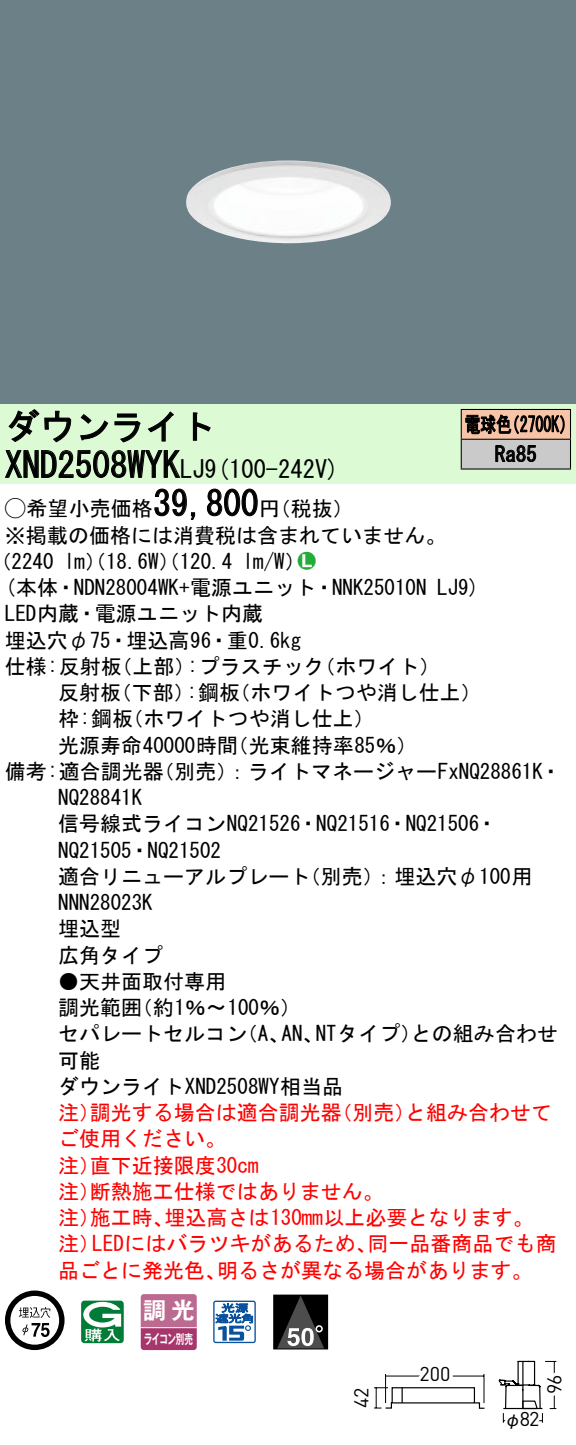
<style>
.page{position:relative;width:576px;height:1445px;background:#fff}
.page>*{position:absolute;margin:0;border:0;box-sizing:border-box;transform-origin:0 0}
.t1{font:35px "MS Gothic";color:#000}
.t2{font:24.5px "MS Gothic";color:#000}
.t3{font:23.1px "Gothic MB101 Pro De Bold 90 pv RKSJ H";color:#fff}
.t4{font:21px/26.2px "MS Gothic";color:#000}
.t5{font:21px/26.2px "MS Gothic";color:#f00}
.t6{font:21px/29.8px "MS Gothic";color:#000;scale:.75 1}
.t7{font:21px "Ford Classification 1";color:#23ac38}
.t8{font:19.95px "DINOT";letter-spacing:.005em;color:#000}
.t9{font:17.5px "Gothic BBB Pro Medium 90 pv RKSJ H";color:#000}
.t10{font:13.3px "Gothic MB101 Pro De Bold 90 pv RKSJ H";letter-spacing:-.05em;color:#fff;scale:.65 1}
.s1{font-size:24.5px}
.s2{font-family:"Ford Classification 1"}
.s3{color:#fff}
</style>
<div class="page">
<div style="left:0;top:0;width:575px;height:404px;background:#6c8087"></div>
<img style="left:186px;top:160px;width:205px;height:84px">
<div style="left:0;top:404px;width:575px;height:79px;background:#dcfad4"></div>
<svg style="left:8px;top:409px;width:64px;height:34px"></svg>
<svg style="left:80px;top:413px;width:60px;height:30px"></svg>
<svg style="left:147px;top:411px;width:26px;height:31px"></svg>
<svg style="left:192px;top:412px;width:19px;height:29px"></svg>
<svg style="left:5px;top:450px;width:176px;height:28px"></svg>
<svg style="left:154px;top:488px;width:42px;height:32px"></svg>
<svg style="left:207px;top:488px;width:51px;height:29px"></svg>
<svg style="left:5px;top:1290px;width:59px;height:60px"></svg>
<svg style="left:81px;top:1300px;width:43px;height:43px"></svg>
<svg style="left:140px;top:1294px;width:56px;height:56px;background:#b55884"></svg>
<hr style="left:141px;top:1327px;width:55px;height:1px;background:#fff">
<svg style="left:213px;top:1300px;width:43px;height:43px"></svg>
<div style="left:273px;top:1295px;width:54px;height:54px;background:#000"></div>
<svg style="left:278px;top:1296px;width:46px;height:51px"></svg>
<div style="left:273px;top:1294px;width:55px;height:55px;border:1px solid #000"></div>
<div style="left:461px;top:409px;width:109px;height:30px;background:#f7c4a7"></div>
<div style="left:461px;top:439px;width:109px;height:30px;background:#cacaca"></div>
<hr style="left:460px;top:409px;width:110px;height:1px;background:#000">
<hr style="left:569px;top:410px;width:2px;height:29px;background:#000">
<hr style="left:460px;top:439px;width:110px;height:1px;background:#000">
<hr style="left:569px;top:440px;width:2px;height:28px;background:#000">
<hr style="left:460px;top:468px;width:110px;height:2px;background:#000">
<svg style="left:460px;top:410px;width:104px;height:58px"></svg>
<svg style="left:498px;top:1360px;width:59px;height:63px"></svg>
<svg style="left:374px;top:1374px;width:111px;height:35px"></svg>
<h1 class="t1" style="left:5px;top:409px;width:212px">ダウンライト</h1>
<p class="t2" style="left:204px;top:456px;width:136px">(9 100-242 (V</p>
<h1 class="t1" style="left:5px;top:447px;width:201px">XND2508WYK<span class="s1">LJ</span></h1>
<h1 class="t1" style="left:153px;top:486px;width:106px">39,800</h1>
<p class="t4" style="left:5px;top:495px;width:442px"><span class="s2">A</span>希望小売価格<br>※掲載の価格には消費税は含まれていません。</p>
<p class="t7" style="left:298px;top:550px;width:19px">2<span class="s3">7</span></p>
<p class="t4" style="left:259px;top:495px;width:96px">（円税抜(</p>
<p class="t4" style="left:243px;top:548px;width:64px">l m (W/</p>
<p class="t4" style="left:-9px;top:548px;width:65px">（2240</p>
<p class="t4" style="left:64px;top:548px;width:169px">lm）（18.6 ）（W 120.4</p>
<p class="t6" style="left:494px;top:409px;width:57px;text-indent:-30px">電球色<br>Ra85</p>
<p class="t6" style="left:504px;top:409px;width:96px">（2700 (K</p>
<p class="t4" style="left:5px;top:574px;width:423px">(本体・NDN28004WK+電源ユニット・NNK25010N</p>
<p class="t4" style="left:5px;top:600px;width:259px">LED内蔵・電源ユニット内蔵</p>
<p class="t4" style="left:5px;top:627px;width:297px">埋込穴φ75・埋込高96・重0.6kg</p>
<p class="t4" style="left:314px;top:653px;width:127px">（ホワイト(</p>
<p class="t4" style="left:187px;top:653px;width:139px">:プラスチック</p>
<p class="t4" style="left:5px;top:653px;width:118px">仕様:反射板</p>
<p class="t4" style="left:111px;top:653px;width:85px">（上部）</p>
<p class="t4" style="left:437px;top:574px;width:44px">LJ (9</p>
<p class="t4" style="left:58px;top:679px;width:64px">反射板</p>
<p class="t4" style="left:111px;top:679px;width:85px">（下部）</p>
<p class="t4" style="left:187px;top:679px;width:55px">:鋼板</p>
<p class="t4" style="left:229px;top:679px;width:253px">（ホワイトつや消し仕上(</p>
<p class="t4" style="left:58px;top:705px;width:76px">枠:鋼板</p>
<p class="t4" style="left:122px;top:705px;width:253px">（ホワイトつや消し仕上(</p>
<p class="t4" style="left:153px;top:732px;width:409px;text-indent:-95px">光源寿命40000時間<br>（別売：）ライトマネージャーFxNQ28861 ・K</p>
<p class="t4" style="left:227px;top:732px;width:191px">（光束維持率85％(</p>
<p class="t4" style="left:5px;top:758px;width:160px">備考:適合調光器</p>
<p class="t4" style="left:58px;top:784px;width:85px">NQ28841K</p>
<p class="t4" style="left:58px;top:810px;width:441px">信号線式ライコンNQ21526・NQ21516・NQ21506・</p>
<p class="t4" style="left:58px;top:837px;width:164px">NQ21505・NQ21502</p>
<p class="t4" style="left:300px;top:863px;width:234px">（別売：）埋込穴φ100用</p>
<p class="t4" style="left:58px;top:863px;width:253px">適合リニューアルプレート<br>NNN28023K<br>埋込型<br>広角タイプ</p>
<p class="t4" style="left:132px;top:968px;width:171px;text-indent:-73px">●天井面取付専用<br>（約1％〜100％(</p>
<p class="t4" style="left:58px;top:994px;width:85px">調光範囲</p>
<p class="t4" style="left:315px;top:1020px;width:107px">NTタイプ）</p>
<p class="t4" style="left:411px;top:1020px;width:148px">との組み合わせ</p>
<p class="t4" style="left:58px;top:1020px;width:286px">セパレートセルコン<br>可能<br>ダウンライトXND2508WY相当品</p>
<p class="t4" style="left:237px;top:1020px;width:54px">（、A</p>
<p class="t4" style="left:281px;top:1020px;width:43px">AN、</p>
<p class="t5" style="left:90px;top:1099px;width:253px">調光する場合は適合調光器</p>
<p class="t5" style="left:331px;top:1099px;width:85px">（別売）</p>
<p class="t5" style="left:405px;top:1099px;width:148px">と組み合わせて</p>
<p class="t5" style="left:58px;top:1099px;width:43px">注）</p>
<p class="t5" style="left:58px;top:1125px;width:169px">ご使用ください。</p>
<p class="t5" style="left:90px;top:1152px;width:170px">直下近接限度30cm</p>
<p class="t5" style="left:90px;top:1152px;width:295px;text-indent:-32px">注）<br>断熱施工仕様ではありません。</p>
<p class="t5" style="left:58px;top:1178px;width:43px">注）</p>
<p class="t5" style="left:164px;top:1204px;width:370px">埋込高さは130mm以上必要となります。</p>
<p class="t5" style="left:90px;top:1204px;width:85px">施工時、</p>
<p class="t5" style="left:58px;top:1204px;width:43px">注）</p>
<p class="t5" style="left:92px;top:1230px;width:286px">LEDにはバラツキがあるため、</p>
<p class="t5" style="left:367px;top:1230px;width:190px">同一品番商品でも商</p>
<p class="t5" style="left:58px;top:1230px;width:43px">注）</p>
<p class="t5" style="left:58px;top:1257px;width:169px">品ごとに発光色、</p>
<p class="t5" style="left:217px;top:1257px;width:317px">明るさが異なる場合があります。</p>
<p class="t3" style="left:143px;top:1291px;width:53px">調光</p>
<p class="t10" style="left:144px;top:1327px;width:77px">ライコン別売</p>
<p class="t8" style="left:347px;top:1408px;width:22px;rotate:-90deg">42</p>
<p class="t8" style="left:419px;top:1360px;width:33px">200</p>
<p class="t8" style="left:519px;top:1405px;width:21px">82</p>
<p class="t9" style="left:504px;top:1405px;width:19px">φ</p>
<p class="t8" style="left:540px;top:1394px;width:21px;rotate:-90deg">96</p>
</div>
